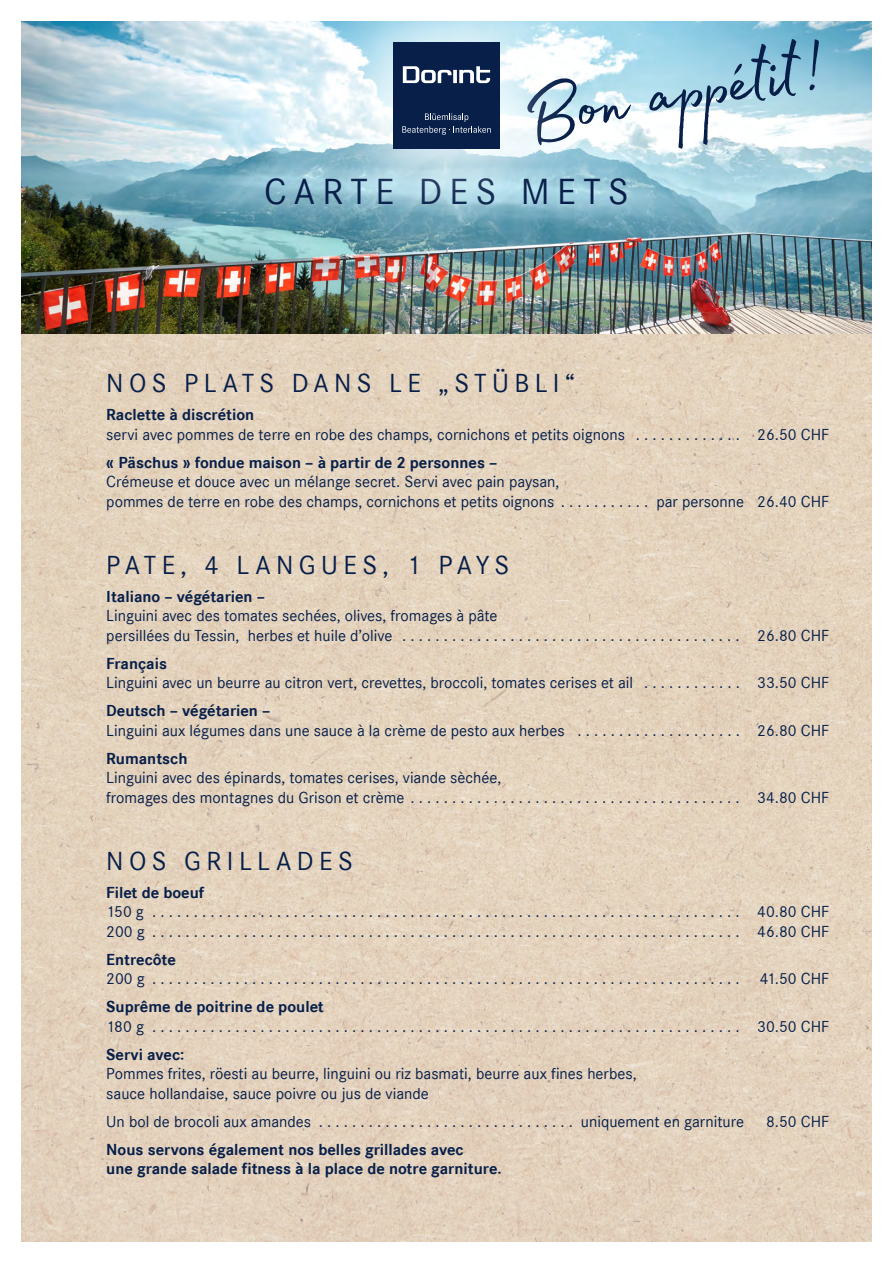
<style>
.page{position:relative;width:893px;height:1263px;background:#fff}
.page>*{position:absolute;margin:0;border:0;box-sizing:border-box;transform-origin:0 0}
.t1{font:94.5px "Madelyn Fill";color:#071f49}
.t2{font:37.5px "Corporate S";letter-spacing:.2em;color:#071f49}
.t3{font:27px "Corporate S";letter-spacing:.2em;color:#071f49}
.t4{font:16.5px/19.5px "Corporate S";color:#071f49}
.t5{font:700 16.5px/19.5px "Corporate S";color:#071f49}
</style>
<div class="page">
<img style="left:21px;top:334px;width:851px;height:908px">
<img style="left:21px;top:21px;width:851px;height:313px">
<div style="left:210px;top:119px;width:473px;height:144px;background:#fff;opacity:.75"></div>
<div style="left:313px;top:0;width:267px;height:229px;background:#fff;opacity:.5"></div>
<div style="left:393px;top:43px;width:107px;height:106px;background:#071f49"></div>
<svg style="left:459px;top:66px;width:31px;height:17px"></svg>
<svg style="left:453px;top:70px;width:4px;height:13px"></svg>
<svg style="left:403px;top:66px;width:49px;height:17px"></svg>
<svg style="left:402px;top:113px;width:89px;height:22px"></svg>
<h1 class="t1" style="left:511px;top:44px;width:306px;rotate:-9deg">Bon appétit!</h1>
<h2 class="t2" style="left:264px;top:170px;width:366px">CARTE DES METS</h2>
<h3 class="t3" style="left:106px;top:368px;width:470px">NOS PLATS DANS LE „STÜBLI“</h3>
<p class="t5" style="left:106px;top:405px;width:150px">Raclette à discrétion</p>
<p class="t4" style="left:106px;top:425px;width:724px">servi avec pommes de terre en robe des champs, cornichons et petits oignons . . . . . . . . . . . . . 26.50 CHF</p>
<p class="t5" style="left:106px;top:453px;width:393px">« Päschus » fondue maison – à partir de 2 personnes –</p>
<p class="t4" style="left:106px;top:472px;width:724px">Crémeuse et douce avec un mélange secret. Servi avec pain paysan,<br>pommes de terre en robe des champs, cornichons et petits oignons . . . . . . . . . . par personne 26.40 CHF</p>
<h3 class="t3" style="left:106px;top:549px;width:404px">PATE, 4 LANGUES, 1 PAYS</h3>
<p class="t5" style="left:106px;top:587px;width:160px">Italiano – végétarien –</p>
<p class="t4" style="left:106px;top:606px;width:724px">Linguini avec des tomates sechées, olives, fromages à pâte<br>persillées du Tessin, herbes et huile d’olive . . . . . . . . . . . . . . . . . . . . . . . . . . . . . . . . . . . . . . . . . 26.80 CHF</p>
<p class="t5" style="left:106px;top:654px;width:62px">Français</p>
<p class="t4" style="left:106px;top:673px;width:724px">Linguini avec un beurre au citron vert, crevettes, broccoli, tomates cerises et ail . . . . . . . . . . . . 33.50 CHF</p>
<p class="t5" style="left:106px;top:701px;width:166px">Deutsch – végétarien –</p>
<p class="t4" style="left:106px;top:721px;width:724px">Linguini aux légumes dans une sauce à la crème de pesto aux herbes . . . . . . . . . . . . . . . . . . . . 26.80 CHF</p>
<p class="t5" style="left:106px;top:749px;width:83px">Rumantsch</p>
<p class="t4" style="left:106px;top:768px;width:724px">Linguini avec des épinards, tomates cerises, viande sèchée,<br>fromages des montagnes du Grison et crème . . . . . . . . . . . . . . . . . . . . . . . . . . . . . . . . . . . . . . . . 34.80 CHF</p>
<h3 class="t3" style="left:106px;top:845px;width:248px">NOS GRILLADES</h3>
<p class="t5" style="left:106px;top:883px;width:99px">Filet de boeuf</p>
<p class="t4" style="left:106px;top:902px;width:724px">150 g ....................................................................... 40.80 CHF<br>200 g . . . . . . . . . . . . . . . . . . . . . . . . . . . . . . . . . . . . . . . . . . . . . . . . . . . . . . . . . . . . . . . . . . . . . . . 46.80 CHF</p>
<p class="t5" style="left:106px;top:950px;width:71px">Entrecôte</p>
<p class="t4" style="left:106px;top:969px;width:724px">200 g . . . . . . . . . . . . . . . . . . . . . . . . . . . . . . . . . . . . . . . . . . . . . . . . . . . . . . . . . . . . . . . . . . . . . . . 41.50 CHF</p>
<p class="t5" style="left:106px;top:997px;width:219px">Suprême de poitrine de poulet</p>
<p class="t4" style="left:106px;top:1017px;width:724px">180 g ....................................................................... 30.50 CHF</p>
<p class="t5" style="left:106px;top:1045px;width:80px">Servi avec:</p>
<p class="t4" style="left:106px;top:1064px;width:532px">Pommes frites, röesti au beurre, linguini ou riz basmati, beurre aux fines herbes, sauce hollandaise, sauce poivre ou jus de viande</p>
<p class="t4" style="left:106px;top:1112px;width:639px">Un bol de brocoli aux amandes . . . . . . . . . . . . . . . . . . . . . . . . . . . . . . . uniquement en garniture</p>
<p class="t4" style="left:766px;top:1112px;width:65px">8.50 CHF</p>
<p class="t5" style="left:106px;top:1140px;width:397px">Nous servons également nos belles grillades avec<br>une grande salade fitness à la place de notre garniture.</p>
</div>
